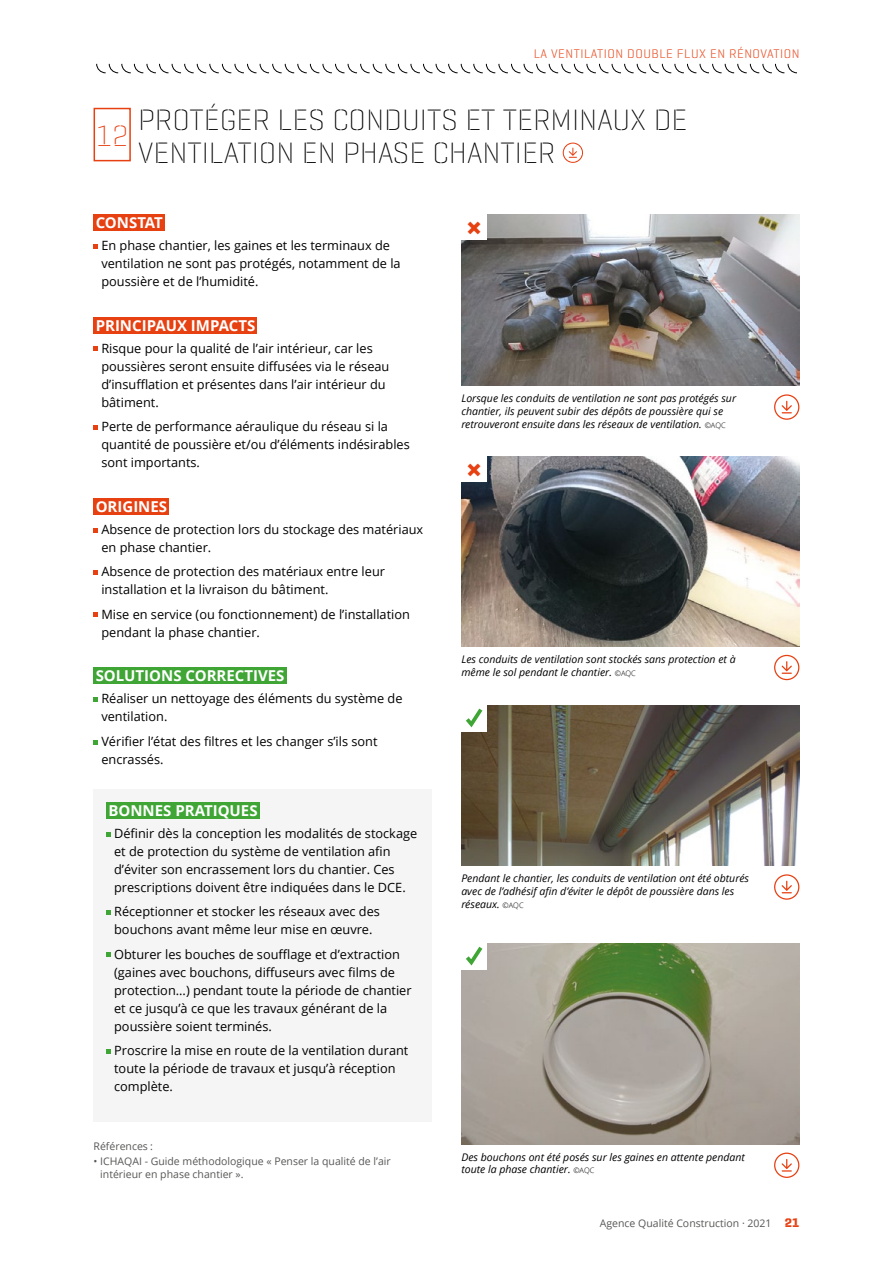
<style>
.page{position:relative;width:893px;height:1263px;background:#fff}
.page>*{position:absolute;margin:0;border:0;box-sizing:border-box;transform-origin:0 0}
.t1{font:30px/33px "Geogrotesque Stencil B Ul";color:#000}
.t2{font:30px "Geogrotesque Stencil B Ul";color:#e74011}
.t3{font:800 28.5px "Open Sans";color:#e74011}
.t4{font:700 15px "Open Sans";color:#fff}
.t5{font:12.75px/18px "Open Sans";color:#000}
.t6{font:12.75px "Geogrotesque Stencil A Lg";letter-spacing:.04em;color:#e74011}
.t7{font:italic 10.5px/12.8px "Open Sans";color:#000}
.t8{font:10.5px/12.8px "Open Sans";color:#575756}
.s1{font-weight:300;font-style:normal;font-size:7.5px}
.s2{font-family:"Geogrotesque Stencil A";font-weight:700;font-size:12.75px;color:#e74011}
</style>
<div class="page">
<div style="left:94px;top:108px;width:37px;height:53px;border:2px solid #e74011"></div>
<svg style="left:563px;top:143px;width:20px;height:20px"></svg>
<div style="left:94px;top:214px;width:71px;height:17px;background:#e74011"></div>
<div style="left:94px;top:317px;width:163px;height:17px;background:#e74011"></div>
<div style="left:94px;top:498px;width:75px;height:17px;background:#e74011"></div>
<div style="left:94px;top:667px;width:193px;height:17px;background:#3fa535"></div>
<svg style="left:94px;top:244px;width:4px;height:4px"></svg>
<svg style="left:94px;top:347px;width:4px;height:4px"></svg>
<svg style="left:94px;top:425px;width:4px;height:5px"></svg>
<svg style="left:94px;top:528px;width:4px;height:4px"></svg>
<svg style="left:94px;top:570px;width:4px;height:5px"></svg>
<svg style="left:94px;top:613px;width:4px;height:4px"></svg>
<svg style="left:94px;top:697px;width:4px;height:5px"></svg>
<svg style="left:94px;top:740px;width:4px;height:4px"></svg>
<div style="left:94px;top:789px;width:338px;height:333px;background:#f6f5f6"></div>
<div style="left:106px;top:802px;width:154px;height:17px;background:#3fa535"></div>
<svg style="left:106px;top:832px;width:5px;height:4px"></svg>
<svg style="left:106px;top:910px;width:5px;height:5px"></svg>
<svg style="left:106px;top:953px;width:5px;height:4px"></svg>
<svg style="left:106px;top:1049px;width:5px;height:4px"></svg>
<svg style="left:774px;top:655px;width:25px;height:25px"></svg>
<svg style="left:774px;top:874px;width:25px;height:26px"></svg>
<svg style="left:774px;top:1152px;width:25px;height:26px"></svg>
<svg style="left:774px;top:394px;width:25px;height:26px"></svg>
<img style="left:461px;top:457px;width:338px;height:189px">
<img style="left:461px;top:214px;width:338px;height:172px">
<img style="left:461px;top:706px;width:338px;height:160px">
<div style="left:461px;top:457px;width:26px;height:25px;background:#fff"></div>
<div style="left:461px;top:214px;width:26px;height:26px;background:#fff"></div>
<div style="left:461px;top:706px;width:26px;height:25px;background:#fff"></div>
<svg style="left:466px;top:708px;width:17px;height:20px"></svg>
<img style="left:461px;top:944px;width:338px;height:200px">
<div style="left:461px;top:944px;width:26px;height:25px;background:#fff"></div>
<svg style="left:466px;top:946px;width:17px;height:20px"></svg>
<svg style="left:97px;top:64px;width:700px;height:10px"></svg>
<p class="t6" style="left:534px;top:46px;width:267px">LA VENTILATION DOUBLE FLUX EN RÉNOVATION</p>
<h1 class="t2" style="left:96px;top:117px;width:33px">12</h1>
<h1 class="t1" style="left:138px;top:103px;width:551px">PROTÉGER LES CONDUITS ET TERMINAUX DE<br>VENTILATION EN PHASE CHANTIER</h1>
<p class="t4" style="left:96px;top:212px;width:69px">CONSTAT</p>
<p class="t5" style="left:101px;top:236px;width:301px">En phase chantier, les gaines et les terminaux de ventilation ne sont pas protégés, notamment de la poussière et de l’humidité.</p>
<p class="t4" style="left:96px;top:315px;width:161px">PRINCIPAUX IMPACTS</p>
<p class="t5" style="left:101px;top:339px;width:290px">Risque pour la qualité de l’air intérieur, car les poussières seront ensuite diffusées via le réseau d’insufflation et présentes dans l’air intérieur du bâtiment.</p>
<p class="t5" style="left:101px;top:417px;width:310px">Perte de performance aéraulique du réseau si la quantité de poussière et/ou d’éléments indésirables sont importants.</p>
<p class="t4" style="left:96px;top:496px;width:73px">ORIGINES</p>
<p class="t5" style="left:101px;top:520px;width:323px">Absence de protection lors du stockage des matériaux en phase chantier.</p>
<p class="t5" style="left:101px;top:562px;width:285px">Absence de protection des matériaux entre leur installation et la livraison du bâtiment.</p>
<p class="t5" style="left:101px;top:605px;width:310px">Mise en service (ou fonctionnement) de l’installation pendant la phase chantier.</p>
<p class="t4" style="left:96px;top:665px;width:190px">SOLUTIONS CORRECTIVES</p>
<p class="t5" style="left:101px;top:689px;width:303px">Réaliser un nettoyage des éléments du système de ventilation.</p>
<p class="t5" style="left:101px;top:732px;width:278px">Vérifier l’état des filtres et les changer s’ils sont encrassés.</p>
<p class="t4" style="left:108px;top:800px;width:151px">BONNES PRATIQUES</p>
<p class="t5" style="left:114px;top:824px;width:305px">Définir dès la conception les modalités de stockage et de protection du système de ventilation afin d’éviter son encrassement lors du chantier. Ces prescriptions doivent être indiquées dans le DCE.</p>
<p class="t5" style="left:114px;top:902px;width:267px">Réceptionner et stocker les réseaux avec des bouchons avant même leur mise en œuvre.</p>
<p class="t5" style="left:114px;top:945px;width:299px">Obturer les bouches de soufflage et d’extraction (gaines avec bouchons, diffuseurs avec films de protection...) pendant toute la période de chantier et ce jusqu’à ce que les travaux générant de la poussière soient terminés.</p>
<p class="t5" style="left:114px;top:1041px;width:296px">Proscrire la mise en route de la ventilation durant toute la période de travaux et jusqu’à réception complète.</p>
<p class="t8" style="left:94px;top:1140px;width:61px">Références :</p>
<p class="t8" style="left:100px;top:1155px;width:292px;text-indent:-7px">• ICHAQAI - Guide méthodologique « Penser la qualité de l’air intérieur en phase chantier ».</p>
<h2 class="t3" style="left:466px;top:206px;width:18px">×</h2>
<p class="t7" style="left:461px;top:392px;width:276px">Lorsque les conduits de ventilation ne sont pas protégés sur chantier, ils peuvent subir des dépôts de poussière qui se retrouveront ensuite dans les réseaux de ventilation. <span class="s1">©AQC</span></p>
<h2 class="t3" style="left:466px;top:448px;width:18px">×</h2>
<p class="t7" style="left:461px;top:652px;width:276px">Les conduits de ventilation sont stockés sans protection et à même le sol pendant le chantier. <span class="s1">©AQC</span></p>
<p class="t7" style="left:461px;top:872px;width:289px">Pendant le chantier, les conduits de ventilation ont été obturés avec de l’adhésif afin d’éviter le dépôt de poussière dans les réseaux. <span class="s1">©AQC</span></p>
<p class="t7" style="left:461px;top:1150px;width:285px">Des bouchons ont été posés sur les gaines en attente pendant toute la phase chantier. <span class="s1">©AQC</span></p>
<p class="t8" style="left:600px;top:1216px;width:201px">Agence Qualité Construction · 2021 <span class="s2">21</span></p>
</div>
